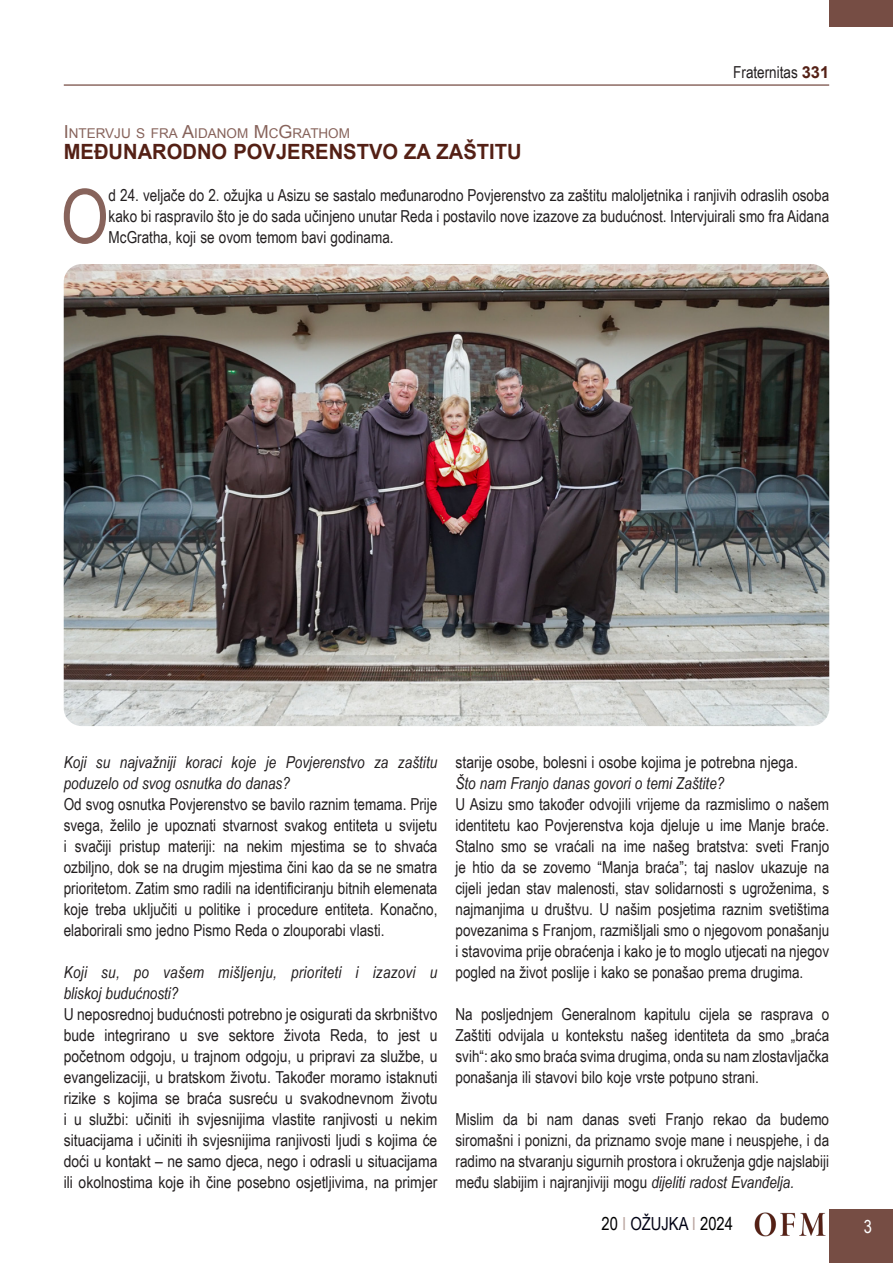
<style>
.page{position:relative;width:893px;height:1263px;background:#fff}
.page>*{position:absolute;margin:0;border:0;box-sizing:border-box;transform-origin:0 0}
.Titolo{font:75.15px "Arial Narrow";color:#87635b}
.Titolo-2{font:700 21px "Arial";color:#542015;scale:.96 1}
.t1{font:18px "Arial Narrow";color:#000}
.t2{font:18px "Arial Narrow";color:#fff}
.Titolo-3{font:16.5px/21px "Arial Narrow";color:#231f20;text-align:justify}
.Titolo-4{font:italic 16.5px/21px "Arial Narrow";letter-spacing:.005em;color:#231f20}
.Titolo_piccolo{font:13.5px "Arial";color:#87635b}
.s1{font-family:"Arial";font-weight:700;color:#542015}
.s2{font-size:18px}
.s3{font-style:italic}
.s4{color:#bba6a1}
.s5{color:#000214}
</style>
<div class="page">
<div style="left:829px;top:1209px;width:64px;height:54px;background:#764d44"></div>
<hr style="left:64px;top:85px;width:765px;height:1px;background:#542015">
<div style="left:829px;top:0;width:64px;height:27px;background:#764d44"></div>
<img style="left:755px;top:1212px;width:71px;height:24px">
<img style="left:64px;top:264px;width:765px;height:462px">
<p class="Titolo-3" style="left:733px;top:61px;width:97px">Fraternitas <span class="s1">331</span></p>
<p class="Titolo_piccolo" style="left:64px;top:124px;width:288px"><span class="s2">I</span> NTERVJU S FRA <span class="s2">A</span>IDANOM <span class="s2">M</span> C<span class="s2">G</span>RATHOM</p>
<p class="Titolo-2" style="left:64px;top:138px;width:478px">MEĐUNARODNO POVJERENSTVO ZA ZAŠTITU</p>
<p class="Titolo" style="left:61px;top:161px;width:49px">O</p>
<p class="Titolo-3" style="left:109px;top:184px;width:722px">d 24. veljače do 2. ožujka u Asizu se sastalo međunarodno Povjerenstvo za zaštitu maloljetnika i ranjivih odraslih osoba kako bi raspravilo što je do sada učinjeno unutar Reda i postavilo nove izazove za budućnost. Intervjuirali smo fra Aidana McGratha, koji se ovom temom bavi godinama.</p>
<p class="Titolo-4" style="left:64px;top:751px;width:375px">Koji su najvažniji koraci koje je Povjerenstvo za zaštitu poduzelo od svog osnutka do danas?</p>
<p class="Titolo-3" style="left:64px;top:793px;width:375px">Od svog osnutka Povjerenstvo se bavilo raznim temama. Prije svega, želilo je upoznati stvarnost svakog entiteta u svijetu i svačiji pristup materiji: na nekim mjestima se to shvaća ozbiljno, dok se na drugim mjestima čini kao da se ne smatra prioritetom. Zatim smo radili na identificiranju bitnih elemenata koje treba uključiti u politike i procedure entiteta. Konačno, elaborirali smo jedno Pismo Reda o zlouporabi vlasti.</p>
<p class="Titolo-4" style="left:64px;top:961px;width:375px">Koji su, po vašem mišljenju, prioriteti i izazovi u bliskoj budućnosti?</p>
<p class="Titolo-3" style="left:64px;top:1003px;width:375px">U neposrednoj budućnosti potrebno je osigurati da skrbništvo bude integrirano u sve sektore života Reda, to jest u početnom odgoju, u trajnom odgoju, u pripravi za službe, u evangelizaciji, u bratskom životu. Također moramo istaknuti rizike s kojima se braća susreću u svakodnevnom životu i u službi: učiniti ih svjesnijima vlastite ranjivosti u nekim situacijama i učiniti ih svjesnijima ranjivosti ljudi s kojima će doći u kontakt – ne samo djeca, nego i odrasli u situacijama ili okolnostima koje ih čine posebno osjetljivima, na primjer</p>
<p class="Titolo-3" style="left:455px;top:751px;width:344px">starije osobe, bolesni i osobe kojima je potrebna njega.</p>
<p class="Titolo-4" style="left:455px;top:772px;width:270px">Što nam Franjo danas govori o temi Zaštite?</p>
<p class="Titolo-3" style="left:455px;top:793px;width:375px">U Asizu smo također odvojili vrijeme da razmislimo o našem identitetu kao Povjerenstva koja djeluje u ime Manje braće.<br>Stalno smo se vraćali na ime našeg bratstva: sveti Franjo je htio da se zovemo “Manja braća”; taj naslov ukazuje na cijeli jedan stav malenosti, stav solidarnosti s ugroženima, s najmanjima u društvu. U našim posjetima raznim svetištima povezanima s Franjom, razmišljali smo o njegovom ponašanju i stavovima prije obraćenja i kako je to moglo utjecati na njegov pogled na život poslije i kako se ponašao prema drugima.</p>
<p class="Titolo-3" style="left:455px;top:1003px;width:375px">Na posljednjem Generalnom kapitulu cijela se rasprava o Zaštiti odvijala u kontekstu našeg identiteta da smo „braća svih“: ako smo braća svima drugima, onda su nam zlostavljačka ponašanja ili stavovi bilo koje vrste potpuno strani.</p>
<p class="Titolo-3" style="left:455px;top:1108px;width:375px">Mislim da bi nam danas sveti Franjo rekao da budemo siromašni i ponizni, da priznamo svoje mane i neuspjehe, i da radimo na stvaranju sigurnih prostora i okruženja gdje najslabiji među slabijim i najranjiviji mogu <span class="s3">dijeliti radost Evanđelja.</span></p>
<p class="t1" style="left:602px;top:1210px;width:133px">20 <span class="s4">I</span> <span class="s5">OŽUJKA</span> <span class="s4">I</span> 2024</p>
<p class="t2" style="left:864px;top:1213px;width:10px">3</p>
</div>
